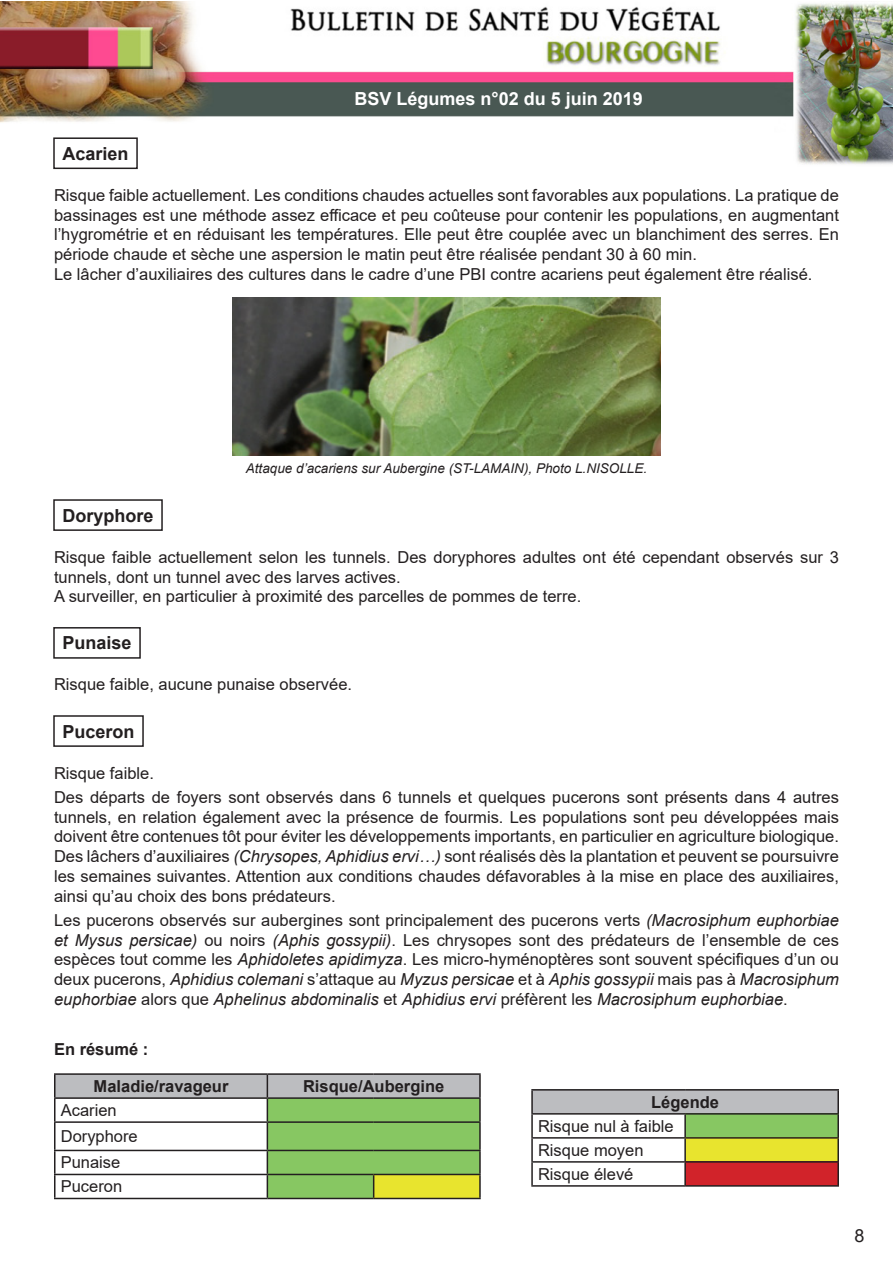
<style>
.page{position:relative;width:893px;height:1263px;background:#fff}
.page>*{position:absolute;margin:0;border:0;box-sizing:border-box;transform-origin:0 0}
.Titre_encadré{font:700 18px "Arial";color:#231f20}
.t1{font:700 18px "Arial";color:#fff}
.t2{font:18px "Arial";color:#231f20}
.Corps_de_texte{font:16.5px/19.8px "Arial";color:#231f20;text-align:justify}
.Corps_de_texte-2{font:700 16.5px "Arial";color:#231f20}
.Légende{font:italic 13.5px "Arial";color:#231f20}
.s1{font-style:italic}
</style>
<div class="page">
<img style="left:0;top:1px;width:893px;height:164px">
<div style="left:53px;top:137px;width:85px;height:32px;border:2px solid #231f20"></div>
<div style="left:53px;top:499px;width:110px;height:32px;border:2px solid #231f20"></div>
<div style="left:53px;top:627px;width:88px;height:32px;border:2px solid #231f20"></div>
<div style="left:53px;top:715px;width:91px;height:32px;border:2px solid #231f20"></div>
<hr style="left:54px;top:1073px;width:213px;height:2px;background:#231f20">
<hr style="left:54px;top:1075px;width:2px;height:22px;background:#231f20">
<hr style="left:267px;top:1073px;width:107px;height:2px;background:#231f20">
<hr style="left:374px;top:1073px;width:107px;height:2px;background:#231f20">
<hr style="left:479px;top:1075px;width:2px;height:22px;background:#231f20">
<hr style="left:54px;top:1097px;width:213px;height:2px;background:#231f20">
<hr style="left:54px;top:1099px;width:2px;height:22px;background:#231f20">
<hr style="left:374px;top:1097px;width:107px;height:2px;background:#231f20">
<hr style="left:479px;top:1099px;width:2px;height:22px;background:#231f20">
<hr style="left:54px;top:1121px;width:213px;height:2px;background:#231f20">
<hr style="left:54px;top:1123px;width:2px;height:27px;background:#231f20">
<hr style="left:374px;top:1121px;width:107px;height:2px;background:#231f20">
<hr style="left:479px;top:1123px;width:2px;height:27px;background:#231f20">
<hr style="left:54px;top:1150px;width:213px;height:1px;background:#231f20">
<hr style="left:54px;top:1151px;width:2px;height:23px;background:#231f20">
<hr style="left:374px;top:1150px;width:107px;height:1px;background:#231f20">
<hr style="left:479px;top:1151px;width:2px;height:23px;background:#231f20">
<hr style="left:54px;top:1174px;width:213px;height:1px;background:#231f20">
<hr style="left:54px;top:1175px;width:2px;height:23px;background:#231f20">
<hr style="left:374px;top:1174px;width:107px;height:1px;background:#231f20">
<svg style="left:55px;top:1074px;width:425px;height:124px"></svg>
<hr style="left:479px;top:1175px;width:2px;height:23px;background:#231f20">
<hr style="left:54px;top:1198px;width:213px;height:1px;background:#231f20">
<hr style="left:267px;top:1198px;width:107px;height:1px;background:#231f20">
<hr style="left:374px;top:1198px;width:107px;height:1px;background:#231f20">
<div style="left:532px;top:1090px;width:306px;height:24px;background:#bcbdc0"></div>
<div style="left:685px;top:1114px;width:153px;height:24px;background:#87c762"></div>
<div style="left:685px;top:1138px;width:153px;height:24px;background:#e8e42e"></div>
<div style="left:685px;top:1162px;width:153px;height:24px;background:#d1232a"></div>
<hr style="left:531px;top:1089px;width:154px;height:1px;background:#231f20">
<hr style="left:531px;top:1090px;width:2px;height:23px;background:#231f20">
<hr style="left:685px;top:1089px;width:154px;height:1px;background:#231f20">
<hr style="left:837px;top:1090px;width:2px;height:23px;background:#231f20">
<hr style="left:531px;top:1113px;width:154px;height:1px;background:#231f20">
<hr style="left:531px;top:1114px;width:2px;height:23px;background:#231f20">
<hr style="left:685px;top:1113px;width:154px;height:1px;background:#231f20">
<hr style="left:684px;top:1114px;width:2px;height:23px;background:#231f20">
<hr style="left:837px;top:1114px;width:2px;height:23px;background:#231f20">
<hr style="left:531px;top:1137px;width:154px;height:1px;background:#231f20">
<hr style="left:531px;top:1138px;width:2px;height:23px;background:#231f20">
<hr style="left:685px;top:1137px;width:154px;height:1px;background:#231f20">
<hr style="left:684px;top:1138px;width:2px;height:23px;background:#231f20">
<hr style="left:837px;top:1138px;width:2px;height:23px;background:#231f20">
<hr style="left:531px;top:1161px;width:154px;height:2px;background:#231f20">
<hr style="left:531px;top:1163px;width:2px;height:22px;background:#231f20">
<hr style="left:685px;top:1161px;width:154px;height:2px;background:#231f20">
<hr style="left:684px;top:1163px;width:2px;height:22px;background:#231f20">
<hr style="left:837px;top:1163px;width:2px;height:22px;background:#231f20">
<hr style="left:531px;top:1185px;width:154px;height:2px;background:#231f20">
<hr style="left:685px;top:1185px;width:154px;height:2px;background:#231f20">
<img style="left:232px;top:298px;width:428px;height:158px">
<p class="t1" style="left:354px;top:86px;width:290px">BSV Légumes n°02 du 5 juin 2019</p>
<p class="Titre_encadré" style="left:63px;top:141px;width:68px">Acarien</p>
<p class="Corps_de_texte" style="left:54px;top:185px;width:786px">Risque faible actuellement. Les conditions chaudes actuelles sont favorables aux populations. La pratique de bassinages est une méthode assez efficace et peu coûteuse pour contenir les populations, en augmentant l’hygrométrie et en réduisant les températures. Elle peut être couplée avec un blanchiment des serres. En période chaude et sèche une aspersion le matin peut être réalisée pendant 30 à 60 min.</p>
<p class="Corps_de_texte" style="left:54px;top:264px;width:760px">Le lâcher d’auxiliaires des cultures dans le cadre d’une PBI contre acariens peut également être réalisé.</p>
<p class="Légende" style="left:246px;top:459px;width:403px">Attaque d’acariens sur Aubergine (ST-LAMAIN), Photo L.NISOLLE.</p>
<p class="Titre_encadré" style="left:63px;top:503px;width:93px">Doryphore</p>
<p class="Corps_de_texte" style="left:54px;top:547px;width:786px">Risque faible actuellement selon les tunnels. Des doryphores adultes ont été cependant observés sur 3 tunnels, dont un tunnel avec des larves actives.</p>
<p class="Corps_de_texte" style="left:54px;top:586px;width:529px">A surveiller, en particulier à proximité des parcelles de pommes de terre.</p>
<p class="Titre_encadré" style="left:63px;top:630px;width:71px">Punaise</p>
<p class="Corps_de_texte" style="left:54px;top:675px;width:300px">Risque faible, aucune punaise observée.</p>
<p class="Titre_encadré" style="left:63px;top:719px;width:74px">Puceron</p>
<p class="Corps_de_texte" style="left:54px;top:763px;width:101px">Risque faible.</p>
<p class="Corps_de_texte" style="left:54px;top:787px;width:786px">Des départs de foyers sont observés dans 6 tunnels et quelques pucerons sont présents dans 4 autres tunnels, en relation également avec la présence de fourmis. Les populations sont peu développées mais doivent être contenues tôt pour éviter les développements importants, en particulier en agriculture biologique.<br>Des lâchers d’auxiliaires <span class="s1">(Chrysopes, Aphidius ervi…)</span> sont réalisés dès la plantation et peuvent se poursuivre les semaines suivantes. Attention aux conditions chaudes défavorables à la mise en place des auxiliaires, ainsi qu’au choix des bons prédateurs.</p>
<p class="Corps_de_texte" style="left:54px;top:910px;width:786px">Les pucerons observés sur aubergines sont principalement des pucerons verts <span class="s1">(Macrosiphum euphorbiae et Mysus persicae)</span> ou noirs <span class="s1">(Aphis gossypii)</span>. Les chrysopes sont des prédateurs de l’ensemble de ces espèces tout comme les <span class="s1">Aphidoletes apidimyza</span>. Les micro-hyménoptères sont souvent spécifiques d’un ou deux pucerons, <span class="s1">Aphidius colemani</span> s’attaque au <span class="s1">Myzus persicae</span> et à <span class="s1">Aphis gossypii</span> mais pas à <span class="s1">Macrosiphum euphorbiae</span> alors que <span class="s1">Aphelinus abdominalis</span> et <span class="s1">Aphidius ervi</span> préfèrent les <span class="s1">Macrosiphum euphorbiae</span>.</p>
<p class="Corps_de_texte-2" style="left:54px;top:1037px;width:96px">En résumé :</p>
<p class="Corps_de_texte-2" style="left:94px;top:1075px;width:136px">Maladie/ravageur</p>
<p class="Corps_de_texte-2" style="left:303px;top:1075px;width:143px">Risque/Aubergine</p>
<p class="Corps_de_texte" style="left:61px;top:1100px;width:57px">Acarien</p>
<p class="Corps_de_texte" style="left:61px;top:1126px;width:79px">Doryphore</p>
<p class="Corps_de_texte" style="left:61px;top:1153px;width:61px">Punaise</p>
<p class="Corps_de_texte" style="left:61px;top:1177px;width:63px">Puceron</p>
<p class="Corps_de_texte-2" style="left:651px;top:1090px;width:69px">Légende</p>
<p class="Corps_de_texte" style="left:538px;top:1116px;width:137px">Risque nul à faible</p>
<p class="Corps_de_texte" style="left:538px;top:1140px;width:107px">Risque moyen</p>
<p class="Corps_de_texte" style="left:538px;top:1164px;width:97px">Risque élevé</p>
<p class="t2" style="left:855px;top:1223px;width:12px">8</p>
</div>
